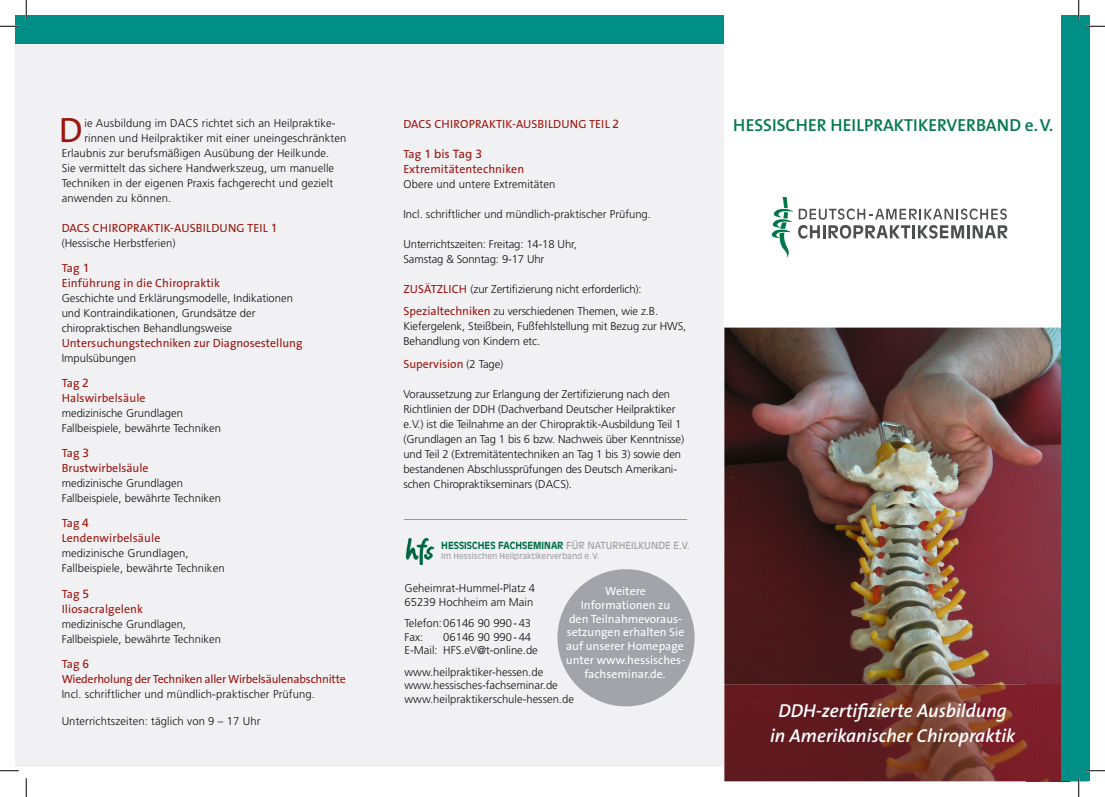
<style>
.page{position:relative;width:1105px;height:797px;background:#fff}
.page>*{position:absolute;margin:0;border:0;box-sizing:border-box;transform-origin:0 0}
.t1{font:35.38px "The Sans B5 Plain";color:#9c150f}
.t2{font:italic 600 18.75px/25px "The Sans B6";color:#fff;text-align:center}
.t3{font:600 17.5px "The Sans B6";color:#00784a}
.t4{font:11.88px/15px "The Sans B5 Plain";color:#9c150f}
.t5{font:11.88px/13.8px "The Sans B5 Plain";color:#fff;text-align:center}
.t6{font:11.88px/15px "The Sans B5 Plain";letter-spacing:-.02em;color:#9c150f}
.t7{font:11.88px "Frutiger";color:#9c150f}
.t8{font:300 11.25px/15px "Frutiger";color:#11110f}
.t9{font:700 9.75px "Antique Olive East A";color:#006f44;scale:.96 1}
.t10{font:8.12px "Antique Olive East A";color:#a3a3aa;scale:.96 1}
.s1{font-family:"Frutiger"}
.s2{font-family:"The Sans B5 Plain"}
.s3{font-family:"The Sans B5 Plain";font-weight:400;font-size:11.88px;color:#9c150f}
.s4{font-family:"Frutiger";font-weight:300;font-size:11.25px;color:#11110f}
.s5{font-weight:400;color:#a3a3aa}
</style>
<div class="page">
<svg style="left:771px;top:197px;width:237px;height:60px"></svg>
<img style="left:724px;top:327px;width:337px;height:357px">
<img style="left:724px;top:684px;width:337px;height:97px">
<div style="left:16px;top:16px;width:708px;height:751px;background:#f1f1f3"></div>
<div style="left:1061px;top:16px;width:28px;height:765px;background:#008f87"></div>
<hr style="left:404px;top:519px;width:283px;height:1px;background:#9a9a94">
<div style="left:16px;top:16px;width:708px;height:28px;background:#008f87"></div>
<div style="left:559px;top:570px;width:134px;height:135px;background:#a3a3aa;border-radius:50%"></div>
<img style="left:405px;top:537px;width:30px;height:28px">
<svg style="left:0;top:25px;width:19px;height:2px"></svg>
<svg style="left:1086px;top:25px;width:19px;height:2px"></svg>
<svg style="left:0;top:770px;width:19px;height:1px"></svg>
<svg style="left:1086px;top:770px;width:19px;height:1px"></svg>
<svg style="left:25px;top:0;width:2px;height:19px"></svg>
<svg style="left:25px;top:778px;width:2px;height:19px"></svg>
<svg style="left:1078px;top:0;width:1px;height:19px"></svg>
<svg style="left:1078px;top:778px;width:1px;height:19px"></svg>
<h1 class="t1" style="left:59px;top:112px;width:25px">D</h1>
<p class="t8" style="left:84px;top:116px;width:253px">ie Ausbildung im DACS richtet sich an Heilpraktike-</p>
<p class="t8" style="left:84px;top:131px;width:264px">rinnen und Heilpraktiker mit einer uneingeschränkten</p>
<p class="t8" style="left:62px;top:146px;width:269px">Erlaubnis zur berufsmäßigen Ausübung der Heilkunde.</p>
<p class="t8" style="left:62px;top:161px;width:274px">Sie vermittelt das sichere Handwerkszeug, um manuelle</p>
<p class="t8" style="left:62px;top:176px;width:273px">Techniken in der eigenen Praxis fachgerecht und gezielt</p>
<p class="t8" style="left:62px;top:191px;width:111px">anwenden zu können.</p>
<p class="t4" style="left:62px;top:221px;width:217px">DACS CHIROPRAKTIK-AUSBILDUNG TEIL <span class="s1">1</span></p>
<p class="t8" style="left:62px;top:236px;width:115px">(Hessische Herbstferien)</p>
<p class="t4" style="left:62px;top:261px;width:160px">Tag <span class="s1">1<br></span>Einführung in die Chiropraktik</p>
<p class="t8" style="left:62px;top:291px;width:233px">Geschichte und Erklärungsmodelle, Indikationen und Kontraindikationen, Grundsätze der chiropraktischen Behandlungsweise</p>
<p class="t4" style="left:62px;top:336px;width:242px">Untersuchungstechniken zur Diagnosestellung</p>
<p class="t8" style="left:62px;top:351px;width:76px">Impulsübungen</p>
<p class="t4" style="left:62px;top:376px;width:85px">Tag <span class="s1">2<br></span>Halswirbelsäule</p>
<p class="t8" style="left:62px;top:406px;width:161px">medizinische Grundlagen<br>Fallbeispiele, bewährte Techniken</p>
<p class="t4" style="left:62px;top:446px;width:88px">Tag <span class="s1">3<br></span>Brustwirbelsäule</p>
<p class="t8" style="left:62px;top:476px;width:161px">medizinische Grundlagen<br>Fallbeispiele, bewährte Techniken</p>
<p class="t4" style="left:62px;top:516px;width:100px">Tag <span class="s1">4<br></span>Lendenwirbelsäule</p>
<p class="t8" style="left:62px;top:546px;width:164px">medizinische Grundlagen,<br>Fallbeispiele, bewährte Techniken</p>
<p class="t4" style="left:62px;top:586px;width:83px">Tag <span class="s1">5<br></span>Iliosacralgelenk</p>
<p class="t8" style="left:62px;top:616px;width:161px">medizinische Grundlagen,<br>Fallbeispiele, bewährte Techniken</p>
<p class="t6" style="left:62px;top:656px;width:286px">Tag <span class="s1">6<br></span>Wiederholung der Techniken aller Wirbelsäulenabschnitte</p>
<p class="t8" style="left:62px;top:686px;width:255px">Incl. schriftlicher und mündlich-praktischer Prüfung.</p>
<p class="t8" style="left:62px;top:713px;width:200px">Unterrichtszeiten: täglich von 9 – 17 Uhr</p>
<p class="t4" style="left:403px;top:117px;width:217px">DACS CHIROPRAKTIK-AUSBILDUNG TEIL <span class="s1">2</span></p>
<p class="t7" style="left:403px;top:147px;width:80px"><span class="s2">Tag</span> 1 bis Tag 3</p>
<p class="t4" style="left:403px;top:162px;width:122px">Extremitätentechniken</p>
<p class="t8" style="left:403px;top:176px;width:153px">Obere und untere Extremitäten</p>
<p class="t8" style="left:403px;top:206px;width:249px">Incl. schriftlicher und mündlich-praktischer Prüfung.</p>
<p class="t8" style="left:403px;top:236px;width:175px">Unterrichtszeiten: Freitag: 14-18 Uhr,<br>Samstag &amp; Sonntag: 9-17 Uhr</p>
<p class="t8" style="left:403px;top:277px;width:256px;line-height:22.5px"><span class="s3">ZUSÄTZLICH</span> (zur Zertifizierung nicht erforderlich):<br><span class="s3">Spezialtechniken</span> zu verschiedenen Themen, wie z.B.</p>
<p class="t8" style="left:403px;top:319px;width:284px">Kiefergelenk, Steißbein, Fußfehlstellung mit Bezug zur HWS,<br>Behandlung von Kindern etc.</p>
<p class="t4" style="left:403px;top:357px;width:101px">Supervision <span class="s4">(2 Tage)</span></p>
<p class="t8" style="left:403px;top:386px;width:282px">Voraussetzung zur Erlangung der Zertifizierung nach den Richtlinien der DDH (Dachverband Deutscher Heilpraktiker e.V.) ist die Teilnahme an der Chiropraktik-Ausbildung Teil 1 (Grundlagen an Tag 1 bis 6 bzw. Nachweis über Kenntnisse) und Teil 2 (Extremitätentechniken an Tag 1 bis 3) sowie den bestandenen Abschlussprüfungen des Deutsch Amerikani&shy;schen Chiropraktikseminars (DACS).</p>
<p class="t9" style="left:441px;top:540px;width:260px">HESSISCHES FACHSEMINAR <span class="s5">FÜR NATURHEILKUNDE E.V.</span></p>
<p class="t10" style="left:441px;top:552px;width:166px">Im Hessischen Heilpraktikerverband e. V.</p>
<p class="t8" style="left:404px;top:581px;width:132px;line-height:13.8px">Geheimrat-Hummel-Platz 4<br>65239 Hochheim am Main</p>
<p class="t8" style="left:404px;top:616px;width:128px;line-height:13.8px">Telefon: 06146 90 990 - 43<br>Fax:</p>
<p class="t5" style="left:566px;top:585px;width:121px">Weitere<br>Informationen zu<br>den Teilnahmevoraus&shy;setzungen erhalten Sie auf unserer Homepage unter www.hessisches&shy;fachseminar.de.</p>
<p class="t8" style="left:404px;top:630px;width:135px;line-height:13.8px;text-indent:39px">06146 90 990 - 44<br>E-Mail: HFS.eV@t-online.de</p>
<p class="t8" style="left:404px;top:665px;width:171px;line-height:13.8px">www.heilpraktiker-hessen.de www.hessisches-fachseminar.de www.heilpraktikerschule-hessen.de</p>
<h3 class="t3" style="left:733px;top:116px;width:322px">HESSISCHER HEILPRAKTIKERVERBAND e. V.</h3>
<h2 class="t2" style="left:770px;top:698px;width:247px">DDH-zertifizierte Ausbildung in Amerikanischer Chiropraktik</h2>
</div>
